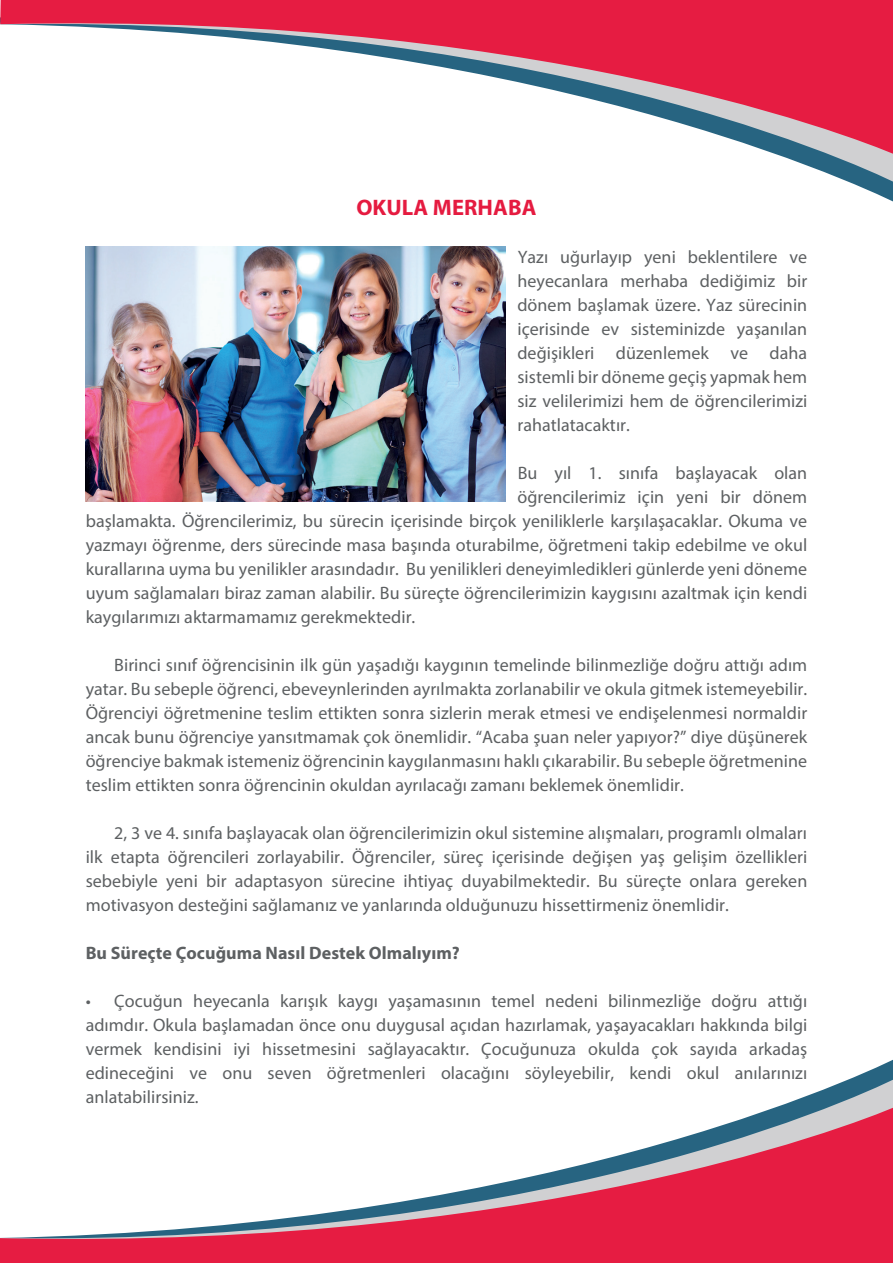
<style>
.page{position:relative;width:893px;height:1263px;background:#fff}
.page>*{position:absolute;margin:0;border:0;box-sizing:border-box;transform-origin:0 0}
.t1{font:700 22.5px "Myriad Pro";letter-spacing:.005em;color:#e51b40}
.t2{font:18px/24px "Myriad Pro";letter-spacing:.005em;color:#5d6062;text-align:justify}
.t3{font:700 18px "Myriad Pro";letter-spacing:.005em;color:#5d6062}
</style>
<div class="page">
<svg style="left:784px;top:157px;width:109px;height:28px"></svg>
<svg style="left:0;top:0;width:893px;height:157px"></svg>
<svg style="left:782px;top:1076px;width:111px;height:29px"></svg>
<svg style="left:0;top:1105px;width:893px;height:158px"></svg>
<img style="left:86px;top:246px;width:419px;height:256px">
<p class="t1" style="left:356px;top:192px;width:182px">OKULA MERHABA</p>
<p class="t2" style="left:517px;top:244px;width:291px">Yazı uğurlayıp yeni beklentilere ve heyecanlara merhaba dediğimiz bir dönem başlamak üzere. Yaz sürecinin içerisinde ev sisteminizde yaşanılan değişikleri düzenlemek ve daha sistemli bir döneme geçiş yapmak hem siz velilerimizi hem de öğrencilerimizi rahatlatacaktır.</p>
<p class="t2" style="left:518px;top:460px;width:291px">Bu yıl 1. sınıfa başlayacak olan</p>
<p class="t2" style="left:517px;top:484px;width:291px">öğrencilerimiz için yeni bir dönem</p>
<p class="t2" style="left:86px;top:508px;width:723px">başlamakta. Öğrencilerimiz, bu sürecin içerisinde birçok yeniliklerle karşılaşacaklar. Okuma ve</p>
<p class="t2" style="left:86px;top:532px;width:723px">yazmayı öğrenme, ders sürecinde masa başında oturabilme, öğretmeni takip edebilme ve okul</p>
<p class="t2" style="left:86px;top:556px;width:723px">kurallarına uyma bu yenilikler arasındadır. Bu yenilikleri deneyimledikleri günlerde yeni döneme</p>
<p class="t2" style="left:86px;top:580px;width:723px">uyum sağlamaları biraz zaman alabilir. Bu süreçte öğrencilerimizin kaygısını azaltmak için kendi</p>
<p class="t2" style="left:86px;top:604px;width:331px">kaygılarımızı aktarmamamız gerekmektedir.</p>
<p class="t2" style="left:86px;top:652px;width:723px;text-indent:29px">Birinci sınıf öğrencisinin ilk gün yaşadığı kaygının temelinde bilinmezliğe doğru attığı adım yatar. Bu sebeple öğrenci, ebeveynlerinden ayrılmakta zorlanabilir ve okula gitmek istemeyebilir.<br>Öğrenciyi öğretmenine teslim ettikten sonra sizlerin merak etmesi ve endişelenmesi normaldir ancak bunu öğrenciye yansıtmamak çok önemlidir. “Acaba şuan neler yapıyor?” diye düşünerek öğrenciye bakmak istemeniz öğrencinin kaygılanmasını haklı çıkarabilir. Bu sebeple öğretmenine teslim ettikten sonra öğrencinin okuldan ayrılacağı zamanı beklemek önemlidir.</p>
<p class="t2" style="left:86px;top:820px;width:723px;text-indent:29px">2, 3 ve 4. sınıfa başlayacak olan öğrencilerimizin okul sistemine alışmaları, programlı olmaları ilk etapta öğrencileri zorlayabilir. Öğrenciler, süreç içerisinde değişen yaş gelişim özellikleri sebebiyle yeni bir adaptasyon sürecine ihtiyaç duyabilmektedir. Bu süreçte onlara gereken motivasyon desteğini sağlamanız ve yanlarında olduğunuzu hissettirmeniz önemlidir.</p>
<p class="t3" style="left:86px;top:941px;width:376px">Bu Süreçte Çocuğuma Nasıl Destek Olmalıyım?</p>
<p class="t2" style="left:86px;top:988px;width:723px">• Çocuğun heyecanla karışık kaygı yaşamasının temel nedeni bilinmezliğe doğru attığı adımdır. Okula başlamadan önce onu duygusal açıdan hazırlamak, yaşayacakları hakkında bilgi vermek kendisini iyi hissetmesini sağlayacaktır. Çocuğunuza okulda çok sayıda arkadaş edineceğini ve onu seven öğretmenleri olacağını söyleyebilir, kendi okul anılarınızı anlatabilirsiniz.</p>
</div>
